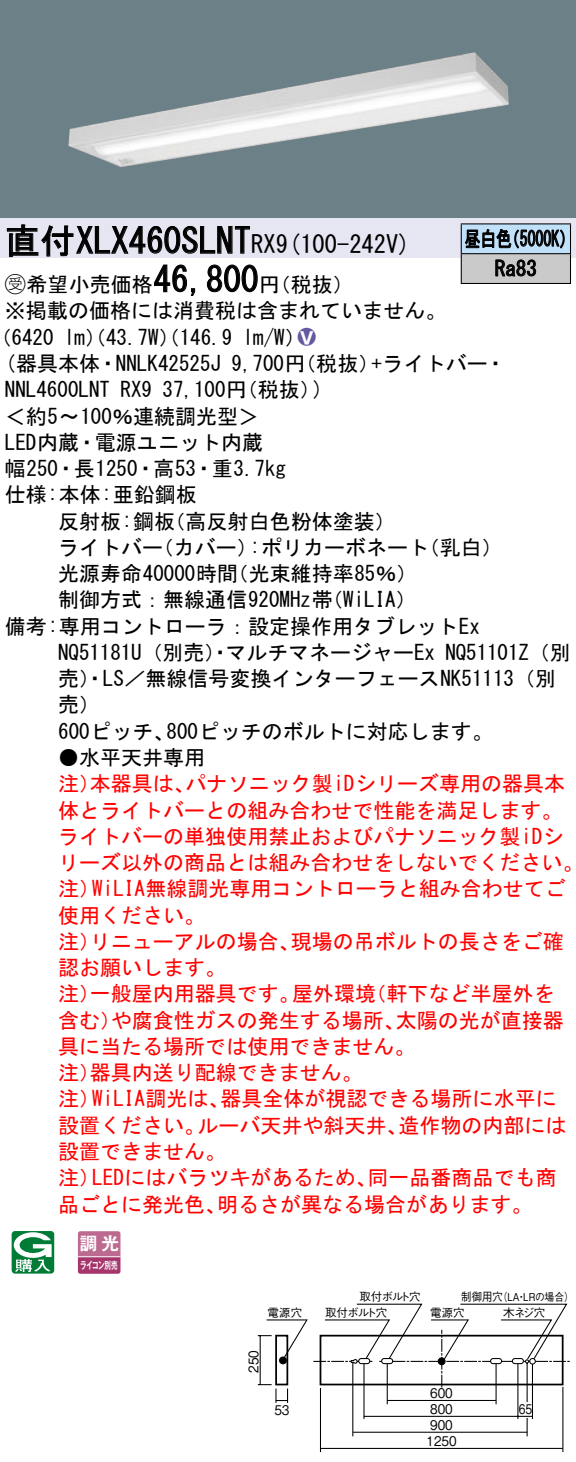
<style>
.page{position:relative;width:576px;height:1462px;background:#fff}
.page>*{position:absolute;margin:0;border:0;box-sizing:border-box;transform-origin:0 0}
.t1{font:35px "MS Gothic";color:#000}
.t2{font:24.5px "MS Gothic";color:#000}
.t3{font:21px/26.6px "MS Gothic";color:#000}
.t4{font:21px/26.2px "MS Gothic";color:#f00}
.t5{font:21px/29.8px "MS Gothic";color:#000;scale:.75 1}
.t6{font:21px "Ford Classification 1";color:#635aa0}
.t7{font:17.5px "Gothic MB101 Pro De Bold 90 pv RKSJ H";color:#fff}
.t8{font:13.3px/16.4px "Gothic BBB Pro Medium 90 pv RKSJ H";color:#000;scale:.9 1}
.t9{font:13.3px "Gothic BBB Pro Medium 90 pv RKSJ H";color:#000;scale:.8 1}
.t10{font:11.55px "Gothic BBB Pro Medium 90 pv RKSJ H";letter-spacing:-.05em;color:#000}
.t11{font:11.55px "Gothic BBB Pro Medium 90 pv RKSJ H";letter-spacing:-.05em;color:#000;scale:.9 1}
.t12{font:10.85px "Gothic BBB Pro Medium 90 pv RKSJ H";color:#000;scale:.9 1}
.t13{font:10.15px "Gothic MB101 Pro De Bold 90 pv RKSJ H";letter-spacing:-.05em;color:#fff;scale:.65 1}
.s1{font-size:24.5px}
.s2{font-family:"Ford Classification 1"}
.s3{color:#fff}
</style>
<div class="page">
<div style="left:0;top:0;width:575px;height:218px;background:#6c8087"></div>
<img style="left:68px;top:52px;width:440px;height:115px">
<div style="left:0;top:218px;width:575px;height:40px;background:#e6e5f2"></div>
<svg style="left:6px;top:224px;width:244px;height:33px"></svg>
<svg style="left:154px;top:264px;width:42px;height:32px"></svg>
<svg style="left:207px;top:264px;width:51px;height:29px"></svg>
<svg style="left:12px;top:1231px;width:42px;height:42px"></svg>
<svg style="left:78px;top:1231px;width:42px;height:42px;background:#b45783"></svg>
<hr style="left:78px;top:1255px;width:42px;height:2px;background:#fff">
<div style="left:461px;top:224px;width:109px;height:30px;background:#c1e1fa"></div>
<div style="left:461px;top:254px;width:109px;height:29px;background:#cacaca"></div>
<hr style="left:460px;top:223px;width:110px;height:1px;background:#000">
<hr style="left:569px;top:224px;width:2px;height:29px;background:#000">
<hr style="left:460px;top:253px;width:110px;height:1px;background:#000">
<hr style="left:569px;top:254px;width:2px;height:29px;background:#000">
<hr style="left:460px;top:283px;width:110px;height:1px;background:#000">
<svg style="left:460px;top:224px;width:104px;height:59px"></svg>
<hr style="left:562px;top:1386px;width:1px;height:65px;background:#000">
<hr style="left:320px;top:1387px;width:1px;height:64px;background:#000">
<svg style="left:258px;top:1303px;width:312px;height:146px"></svg>
<h1 class="t1" style="left:5px;top:223px;width:272px">直付XLX460SLNT<span class="s1">RX</span></h1>
<p class="t3" style="left:259px;top:271px;width:96px">（円税抜(</p>
<p class="t2" style="left:276px;top:232px;width:136px">(9 100-242 (V</p>
<h1 class="t1" style="left:153px;top:262px;width:106px">46,800</h1>
<p class="t3" style="left:5px;top:271px;width:442px"><span class="s2">B</span>希望小売価格<br>※掲載の価格には消費税は含まれていません。</p>
<p class="t6" style="left:298px;top:326px;width:19px">2<span class="s3">8</span></p>
<p class="t3" style="left:243px;top:324px;width:64px">l m (W/</p>
<p class="t3" style="left:-9px;top:324px;width:65px">（6420</p>
<p class="t3" style="left:64px;top:324px;width:169px">lm）（43.7 ）（W 146.9</p>
<p class="t5" style="left:494px;top:224px;width:57px;text-indent:-30px">昼白色<br>Ra83</p>
<p class="t5" style="left:504px;top:224px;width:96px">（5000 (K</p>
<p class="t3" style="left:5px;top:350px;width:217px">(器具本体・NNLK42525J</p>
<p class="t3" style="left:371px;top:350px;width:136px">+ライトバー・</p>
<p class="t3" style="left:231px;top:350px;width:149px">9,700 （円税抜）</p>
<p class="t3" style="left:162px;top:376px;width:160px">37,100 （円税抜(</p>
<p class="t3" style="left:313px;top:376px;width:12px">(</p>
<p class="t3" style="left:5px;top:376px;width:106px">NNL4600LNT</p>
<p class="t3" style="left:5px;top:402px;width:255px">＜約〜5 100％連続調光型&lt;</p>
<p class="t3" style="left:5px;top:429px;width:259px">LED内蔵・電源ユニット内蔵</p>
<p class="t3" style="left:5px;top:455px;width:282px">幅250・長1250・高53・重3.7kg</p>
<p class="t3" style="left:5px;top:481px;width:193px">仕様:本体:亜鉛鋼板</p>
<p class="t3" style="left:164px;top:507px;width:233px">（高反射白色粉体塗装(</p>
<p class="t3" style="left:120px;top:376px;width:33px">RX9</p>
<p class="t3" style="left:58px;top:507px;width:118px">反射板:鋼板</p>
<p class="t3" style="left:58px;top:534px;width:106px">ライトバー</p>
<p class="t3" style="left:153px;top:534px;width:106px">（カバー）</p>
<p class="t3" style="left:250px;top:534px;width:181px">:ポリカーボネート</p>
<p class="t3" style="left:418px;top:534px;width:85px">（乳白(</p>
<p class="t3" style="left:58px;top:560px;width:181px">光源寿命40000時間</p>
<p class="t3" style="left:227px;top:560px;width:191px">（光束維持率85％(</p>
<p class="t3" style="left:58px;top:586px;width:276px">制御方式：無線通信920MHz帯</p>
<p class="t3" style="left:5px;top:612px;width:476px">備考:専用コントローラ：設定操作用タブレットEx</p>
<p class="t3" style="left:445px;top:639px;width:127px">NQ51101 （Z 別</p>
<p class="t3" style="left:322px;top:586px;width:96px">（WiLIA(</p>
<p class="t3" style="left:225px;top:639px;width:211px">マルチマネージャーEx</p>
<p class="t3" style="left:58px;top:639px;width:174px">NQ51181 （U 別売）・</p>
<p class="t3" style="left:58px;top:665px;width:499px">売）・LS／無線信号変換インターフェースNK51113（別</p>
<p class="t3" style="left:58px;top:691px;width:43px">売(</p>
<p class="t3" style="left:166px;top:717px;width:328px">800ピッチのボルトに対応します。</p>
<p class="t3" style="left:58px;top:717px;width:118px">600ピッチ、</p>
<p class="t3" style="left:58px;top:744px;width:148px">●水平天井専用</p>
<p class="t4" style="left:185px;top:770px;width:381px">パナソニック製iDシリーズ専用の器具本</p>
<p class="t4" style="left:58px;top:770px;width:43px">注）</p>
<p class="t4" style="left:58px;top:796px;width:505px">体とライトバーとの組み合わせで性能を満足します。</p>
<p class="t4" style="left:58px;top:823px;width:507px">ライトバーの単独使用禁止およびパナソニック製iDシ</p>
<p class="t4" style="left:58px;top:849px;width:526px">リーズ以外の商品とは組み合わせをしないでください。</p>
<p class="t4" style="left:92px;top:875px;width:475px">WiLIA無線調光専用コントローラと組み合わせてご</p>
<p class="t4" style="left:90px;top:770px;width:106px">本器具は、</p>
<p class="t4" style="left:58px;top:875px;width:148px">注）<br>使用ください。</p>
<p class="t4" style="left:290px;top:928px;width:275px">現場の吊ボルトの長さをご確</p>
<p class="t4" style="left:58px;top:928px;width:169px">注）<br>認お願いします。</p>
<p class="t4" style="left:90px;top:928px;width:211px">リニューアルの場合、</p>
<p class="t4" style="left:90px;top:980px;width:211px">一般屋内用器具です。</p>
<p class="t4" style="left:292px;top:980px;width:85px">屋外環境</p>
<p class="t4" style="left:365px;top:980px;width:190px">（軒下など半屋外を</p>
<p class="t4" style="left:58px;top:980px;width:43px">注）</p>
<p class="t4" style="left:111px;top:1006px;width:295px">や腐食性ガスの発生する場所、</p>
<p class="t4" style="left:395px;top:1006px;width:170px">太陽の光が直接器</p>
<p class="t4" style="left:58px;top:1006px;width:64px">含む）</p>
<p class="t4" style="left:58px;top:1033px;width:358px">具に当たる場所では使用できません。</p>
<p class="t4" style="left:90px;top:1059px;width:274px">器具内送り配線できません。</p>
<p class="t4" style="left:58px;top:1059px;width:43px">注）</p>
<p class="t4" style="left:220px;top:1085px;width:337px">器具全体が視認できる場所に水平に</p>
<p class="t4" style="left:58px;top:1085px;width:43px">注）</p>
<p class="t4" style="left:92px;top:1085px;width:139px">WiLIA調光は、</p>
<p class="t4" style="left:197px;top:1111px;width:211px">ルーバ天井や斜天井、</p>
<p class="t4" style="left:398px;top:1111px;width:170px">造作物の内部には</p>
<p class="t4" style="left:58px;top:1111px;width:169px">設置ください。設置できません。</p>
<p class="t4" style="left:92px;top:1164px;width:286px">LEDにはバラツキがあるため、</p>
<p class="t4" style="left:367px;top:1164px;width:190px">同一品番商品でも商</p>
<p class="t4" style="left:58px;top:1164px;width:43px">注）</p>
<p class="t4" style="left:58px;top:1190px;width:169px">品ごとに発光色、</p>
<p class="t4" style="left:217px;top:1190px;width:317px">明るさが異なる場合があります。</p>
<p class="t7" style="left:80px;top:1229px;width:41px">調光</p>
<p class="t13" style="left:80px;top:1256px;width:59px">ライコン別売</p>
<p class="t10" style="left:267px;top:1303px;width:36px">電源穴</p>
<p class="t8" style="left:243px;top:1372px;width:27px;rotate:-90deg">250</p>
<p class="t8" style="left:274px;top:1399px;width:18px">53</p>
<p class="t10" style="left:359px;top:1286px;width:63px">取付ボルト穴</p>
<p class="t10" style="left:325px;top:1303px;width:64px">取付ボルト穴</p>
<p class="t11" style="left:461px;top:1286px;width:48px">制御用穴</p>
<p class="t12" style="left:497px;top:1287px;width:86px">（LA LRの場合(</p>
<p class="t12" style="left:516px;top:1287px;width:12px">・</p>
<p class="t10" style="left:430px;top:1302px;width:36px">電源穴</p>
<p class="t10" style="left:503px;top:1302px;width:44px">木ネジ穴</p>
<p class="t8" style="left:430px;top:1382px;width:27px">600</p>
<p class="t8" style="left:430px;top:1398px;width:27px">800</p>
<p class="t8" style="left:426px;top:1414px;width:35px">900<br>1250</p>
<p class="t9" style="left:518px;top:1398px;width:18px">65</p>
</div>
